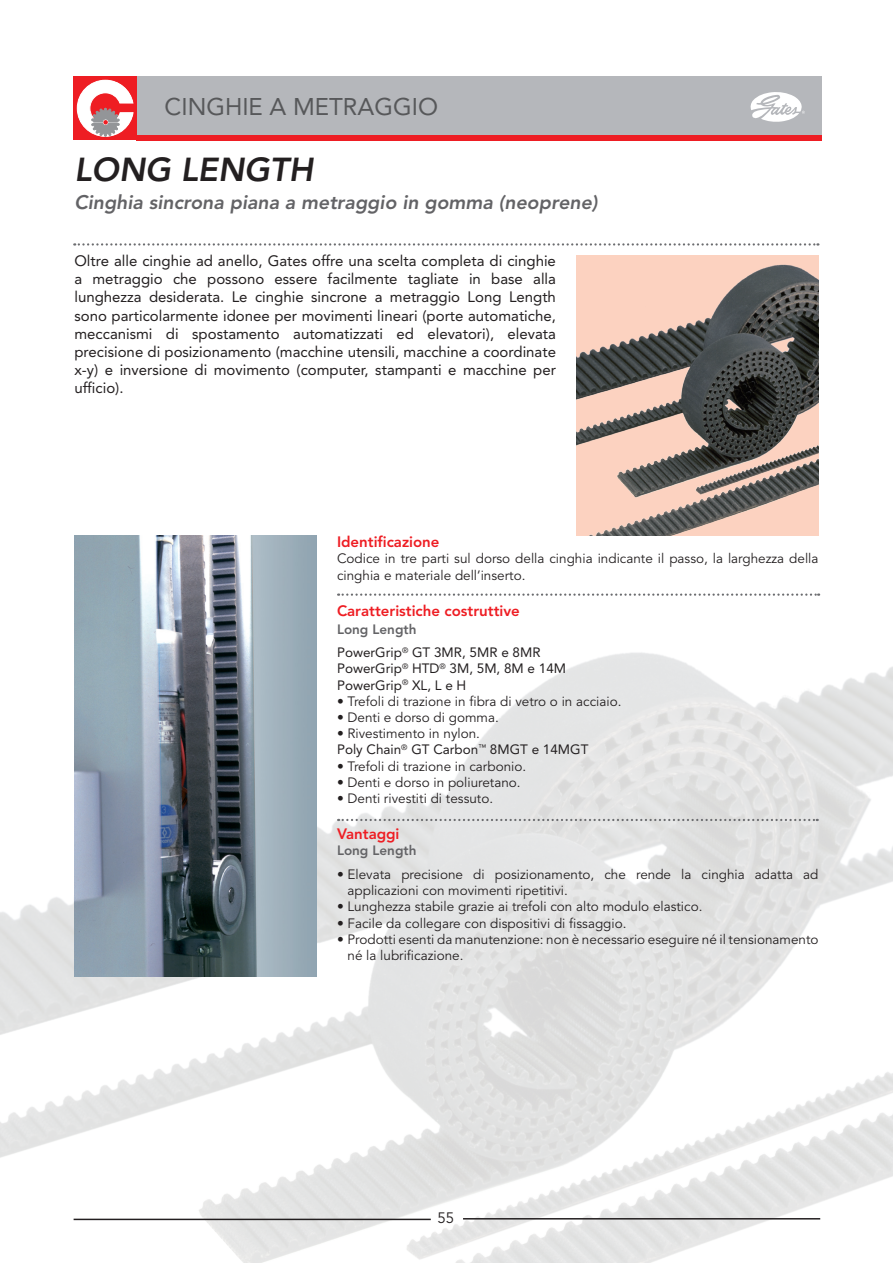
<style>
.page{position:relative;width:893px;height:1263px;background:#fff}
.page>*{position:absolute;margin:0;border:0;box-sizing:border-box;transform-origin:0 0}
.IB__TITLE_PROD{font:italic 800 33px "Avenir LT Std";color:#231f20}
.t1{font:24px "Avenir LT Std";color:#57585a}
.IB__TITLE_PROD_SUB{font:italic 800 19.5px "Avenir LT Std";color:#636366}
.IB__BODY_INTRO_OTHER{font:15px/18px "Avenir LT Std";color:#231f20;text-align:justify}
.IB__BODY_TITLE_ALINE{font:800 15px "Avenir LT Std";color:#ee1d23}
.IB__BODY_INDENT{font:800 15px "Avenir LT Std";color:#ee1d23}
.IB__BODY{font:15px "Avenir LT Std";color:#231f20}
.IB__BODY_INDENT_OTHE{font:13.5px/16.2px "Avenir LT Std";color:#231f20}
.IB__BODY_OTHER_LANG{font:13.5px/16.2px "Avenir LT Std";color:#231f20}
.IB__BODY_INDENT_OTHE-2{font:13.5px "Avenir LT Std";color:#231f20}
.IB__BODY_TITLE_ALINE-2{font:800 13.5px "Avenir LT Std";color:#636366}
</style>
<div class="page">
<img style="left:0;top:535px;width:893px;height:728px">
<svg style="left:74px;top:243px;width:744px;height:3px"></svg>
<img style="left:576px;top:255px;width:243px;height:281px">
<img style="left:74px;top:536px;width:243px;height:441px">
<svg style="left:338px;top:593px;width:481px;height:3px"></svg>
<svg style="left:338px;top:819px;width:480px;height:2px"></svg>
<hr style="left:74px;top:1219px;width:357px;height:1px;background:#231f20">
<hr style="left:463px;top:1218px;width:357px;height:1px;background:#231f20">
<div style="left:73px;top:77px;width:748px;height:63px;background:#b5b7bb"></div>
<div style="left:73px;top:77px;width:64px;height:63px;background:#ee1d23"></div>
<svg style="left:76px;top:79px;width:58px;height:58px"></svg>
<div style="left:136px;top:135px;width:685px;height:5px;background:#ee1d23"></div>
<svg style="left:750px;top:92px;width:55px;height:30px"></svg>
<p class="t1" style="left:165px;top:93px;width:275px">CINGHIE A METRAGGIO</p>
<p class="IB__TITLE_PROD" style="left:74px;top:150px;width:240px">LONG LENGTH</p>
<p class="IB__TITLE_PROD_SUB" style="left:74px;top:191px;width:525px">Cinghia sincrona piana a metraggio in gomma (neoprene)</p>
<p class="IB__BODY_INTRO_OTHER" style="left:74px;top:252px;width:483px">Oltre alle cinghie ad anello, Gates offre una scelta completa di cinghie a metraggio che possono essere facilmente tagliate in base alla lunghezza desiderata. Le cinghie sincrone a metraggio Long Length sono particolarmente idonee per movimenti lineari (porte automatiche, meccanismi di spostamento automatizzati ed elevatori), elevata precisione di posizionamento (macchine utensili, macchine a coordinate x-y) e inversione di movimento (computer, stampanti e macchine per ufficio).</p>
<p class="IB__BODY_TITLE_ALINE" style="left:337px;top:533px;width:104px">Identificazione</p>
<p class="IB__BODY_OTHER_LANG" style="left:337px;top:551px;width:483px">Codice in tre parti sul dorso della cinghia indicante il passo, la larghezza della cinghia e materiale dell’inserto.</p>
<p class="IB__BODY_TITLE_ALINE" style="left:337px;top:601px;width:184px">Caratteristiche costruttive</p>
<p class="IB__BODY_TITLE_ALINE-2" style="left:337px;top:621px;width:81px">Long Length</p>
<p class="IB__BODY_INDENT_OTHE-2" style="left:337px;top:645px;width:205px">PowerGrip<sup>®</sup> GT 3MR, 5MR e 8MR</p>
<p class="IB__BODY_INDENT_OTHE-2" style="left:337px;top:661px;width:231px">PowerGrip<sup>®</sup> HTD<sup>®</sup> 3M, 5M, 8M e 14M</p>
<p class="IB__BODY_INDENT_OTHE-2" style="left:337px;top:677px;width:131px">PowerGrip<sup>®</sup> XL, L e H</p>
<p class="IB__BODY_INDENT_OTHE" style="left:337px;top:693px;width:286px">• Trefoli di trazione in fibra di vetro o in acciaio.</p>
<p class="IB__BODY_INDENT_OTHE" style="left:337px;top:710px;width:163px">• Denti e dorso di gomma.</p>
<p class="IB__BODY_INDENT_OTHE" style="left:337px;top:726px;width:145px">• Rivestimento in nylon.</p>
<p class="IB__BODY_INDENT_OTHE-2" style="left:337px;top:742px;width:253px">Poly Chain<sup>®</sup> GT Carbon<sup>™</sup> 8MGT e 14MGT</p>
<p class="IB__BODY_INDENT_OTHE" style="left:337px;top:758px;width:191px">• Trefoli di trazione in carbonio.</p>
<p class="IB__BODY_INDENT_OTHE" style="left:337px;top:774px;width:185px">• Denti e dorso in poliuretano.</p>
<p class="IB__BODY_INDENT_OTHE" style="left:337px;top:791px;width:158px">• Denti rivestiti di tessuto.</p>
<p class="IB__BODY_INDENT" style="left:337px;top:825px;width:64px">Vantaggi</p>
<p class="IB__BODY_TITLE_ALINE-2" style="left:337px;top:843px;width:81px">Long Length</p>
<p class="IB__BODY_INDENT_OTHE" style="left:347px;top:867px;width:473px;text-indent:-10px">• Elevata precisione di posizionamento, che rende la cinghia adatta ad applicazioni con movimenti ripetitivi.</p>
<p class="IB__BODY_INDENT_OTHE" style="left:337px;top:899px;width:367px">• Lunghezza stabile grazie ai trefoli con alto modulo elastico.</p>
<p class="IB__BODY_INDENT_OTHE" style="left:337px;top:915px;width:291px">• Facile da collegare con dispositivi di fissaggio.</p>
<p class="IB__BODY_INDENT_OTHE" style="left:347px;top:931px;width:473px;text-indent:-10px">• Prodotti esenti da manutenzione: non è necessario eseguire né il tensionamento né la lubrificazione.</p>
<p class="IB__BODY" style="left:437px;top:1209px;width:18px">55</p>
</div>
